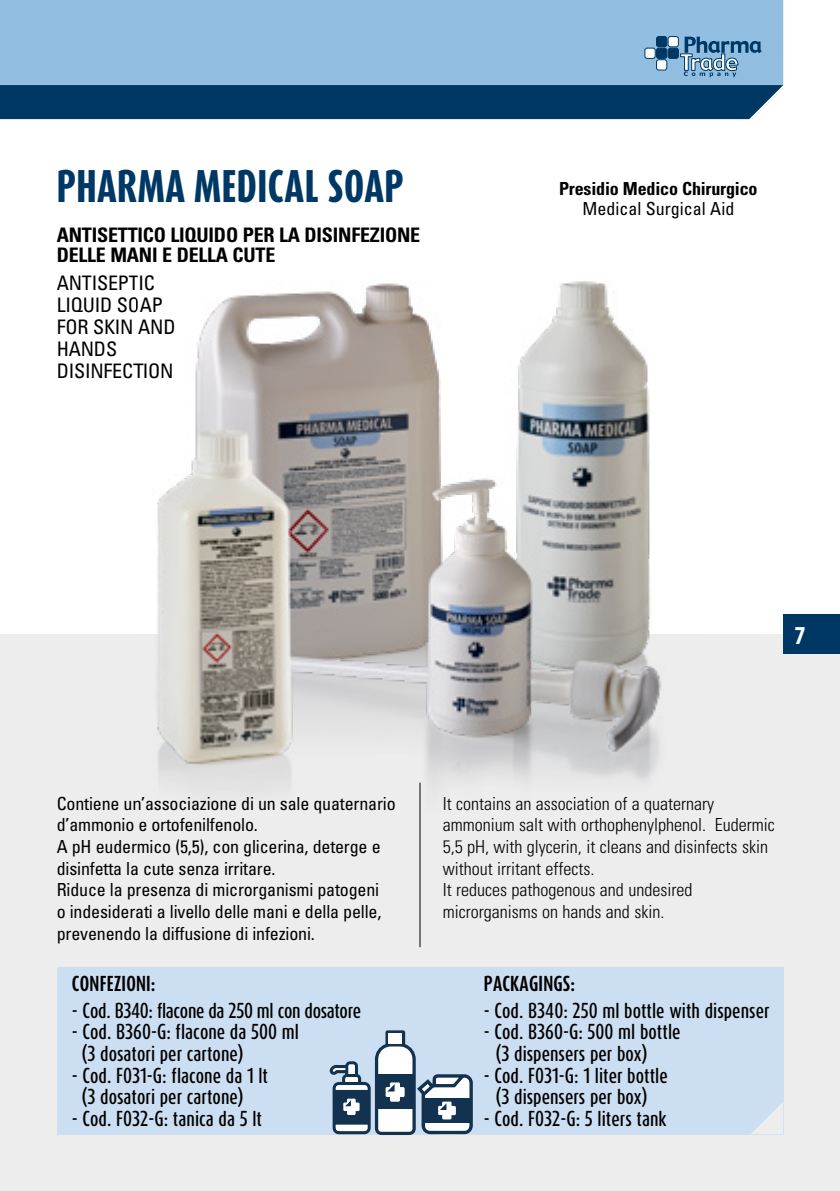
<style>
.page{position:relative;width:840px;height:1191px;background:#fff}
.page>*{position:absolute;margin:0;border:0;box-sizing:border-box;transform-origin:0 0}
.t1{font:800 38px "Dax Compact Pro";letter-spacing:.01em;color:#003865}
.t2{font:700 condensed 26px "Myriad Pro";color:#fff}
.t3{font:700 condensed 20px/20px "Univers LT Std";letter-spacing:-.01em;color:#000}
.t4{font:condensed 20px/22px "Univers LT Std";letter-spacing:-.01em;color:#000}
.t5{font:condensed 18px/21.6px "Univers LT Std";letter-spacing:-.01em;color:#000}
.t6{font:500 18px/21.6px "Dax Compact Pro";color:#000}
.t7{font:300 condensed 18px/21.6px "Univers LT Std";color:#000}
.t8{font:500 18px "Dax Compact Pro";letter-spacing:-.02em;color:#000}
.t9{font:700 condensed 18px "Univers LT Std";letter-spacing:-.01em;color:#000}
.t10{font:700 18px "Dax Compact Pro";letter-spacing:.01em;color:#000}
</style>
<div class="page">
<div style="left:0;top:0;width:782px;height:37px;background:#91bee1"></div>
<div style="left:0;top:634px;width:839px;height:557px;background:#ededed"></div>
<div style="left:782px;top:614px;width:57px;height:40px;background:#003865"></div>
<div style="left:57px;top:967px;width:726px;height:167px;background:#ccdef1"></div>
<svg style="left:751px;top:1103px;width:31px;height:31px"></svg>
<svg style="left:0;top:37px;width:782px;height:82px;background:#5485ac"></svg>
<div style="left:656px;top:37px;width:10px;height:10px;background:#003865;border-radius:2px"></div>
<div style="left:656px;top:36px;width:10px;height:11px;border:1px solid #003865;border-radius:2px"></div>
<div style="left:656px;top:48px;width:10px;height:10px;background:#003865;border-radius:2px"></div>
<div style="left:656px;top:48px;width:10px;height:11px;border:1px solid #003865;border-radius:2px"></div>
<div style="left:667px;top:48px;width:11px;height:10px;background:#003865;border-radius:2px"></div>
<div style="left:667px;top:48px;width:11px;height:11px;border:1px solid #003865;border-radius:2px"></div>
<div style="left:656px;top:60px;width:10px;height:10px;background:#fff;border-radius:2px"></div>
<div style="left:655px;top:59px;width:11px;height:11px;border:1px solid #003865;border-radius:2px"></div>
<div style="left:644px;top:48px;width:10px;height:10px;background:#fff;border-radius:2px"></div>
<div style="left:644px;top:48px;width:11px;height:11px;border:1px solid #003865;border-radius:2px"></div>
<div style="left:667px;top:37px;width:11px;height:10px;background:#fff;border-radius:2px"></div>
<div style="left:667px;top:36px;width:11px;height:11px;border:1px solid #003865;border-radius:2px"></div>
<svg style="left:329px;top:1030px;width:143px;height:105px"></svg>
<hr style="left:419px;top:782px;width:1px;height:165px;background:#000">
<img style="left:136px;top:774px;width:568px;height:39px">
<img style="left:136px;top:281px;width:568px;height:493px">
<h1 class="t1" style="left:57px;top:161px;width:348px">PHARMA MEDICAL SOAP</h1>
<p class="t3" style="left:57px;top:225px;width:365px">ANTISETTICO LIQUIDO PER LA DISINFEZIONE<br>DELLE MANI E DELLA CUTE</p>
<p class="t4" style="left:57px;top:271px;width:120px">ANTISEPTIC<br>LIQUID SOAP<br>FOR SKIN AND<br>HANDS<br>DISINFECTION</p>
<p class="t9" style="left:558px;top:178px;width:200px">Presidio Medico Chirurgico</p>
<p class="t5" style="left:582px;top:197px;width:153px">Medical Surgical Aid</p>
<h2 class="t2" style="left:794px;top:619px;width:13px">7</h2>
<p class="t5" style="left:57px;top:792px;width:340px">Contiene un’associazione di un sale quaternario d’ammonio e ortofenilfenolo.<br>A pH eudermico (5,5), con glicerina, deterge e disinfetta la cute senza irritare.<br>Riduce la presenza di microrganismi patogeni<br>o indesiderati a livello delle mani e della pelle, prevenendo la diffusione di infezioni.</p>
<p class="t7" style="left:442px;top:792px;width:333px">It contains an association of a quaternary ammonium salt with orthophenylphenol. Eudermic 5,5 pH, with glycerin, it cleans and disinfects skin without irritant effects.<br>It reduces pathogenous and undesired microrganisms on hands and skin.</p>
<p class="t10" style="left:72px;top:971px;width:85px">CONFEZIONI:</p>
<p class="t8" style="left:72px;top:998px;width:290px">- Cod. B340: flacone da 250 ml con dosatore</p>
<p class="t6" style="left:82px;top:1021px;width:218px;text-indent:-10px">- Cod. B360-G: flacone da 500 ml (3 dosatori per cartone)</p>
<p class="t6" style="left:82px;top:1064px;width:188px;text-indent:-10px">- Cod. F031-G: flacone da 1 lt (3 dosatori per cartone)</p>
<p class="t6" style="left:72px;top:1107px;width:192px">- Cod. F032-G: tanica da 5 lt</p>
<p class="t10" style="left:483px;top:971px;width:93px">PACKAGINGS:</p>
<p class="t6" style="left:483px;top:999px;width:287px">- Cod. B340: 250 ml bottle with dispenser</p>
<p class="t6" style="left:495px;top:1021px;width:186px;text-indent:-12px">- Cod. B360-G: 500 ml bottle (3 dispensers per box)</p>
<p class="t6" style="left:483px;top:1064px;width:185px;text-align:center">- Cod. F031-G: 1 liter bottle (3 dispensers per box)</p>
<p class="t6" style="left:483px;top:1107px;width:184px">- Cod. F032-G: 5 liters tank</p>
</div>
